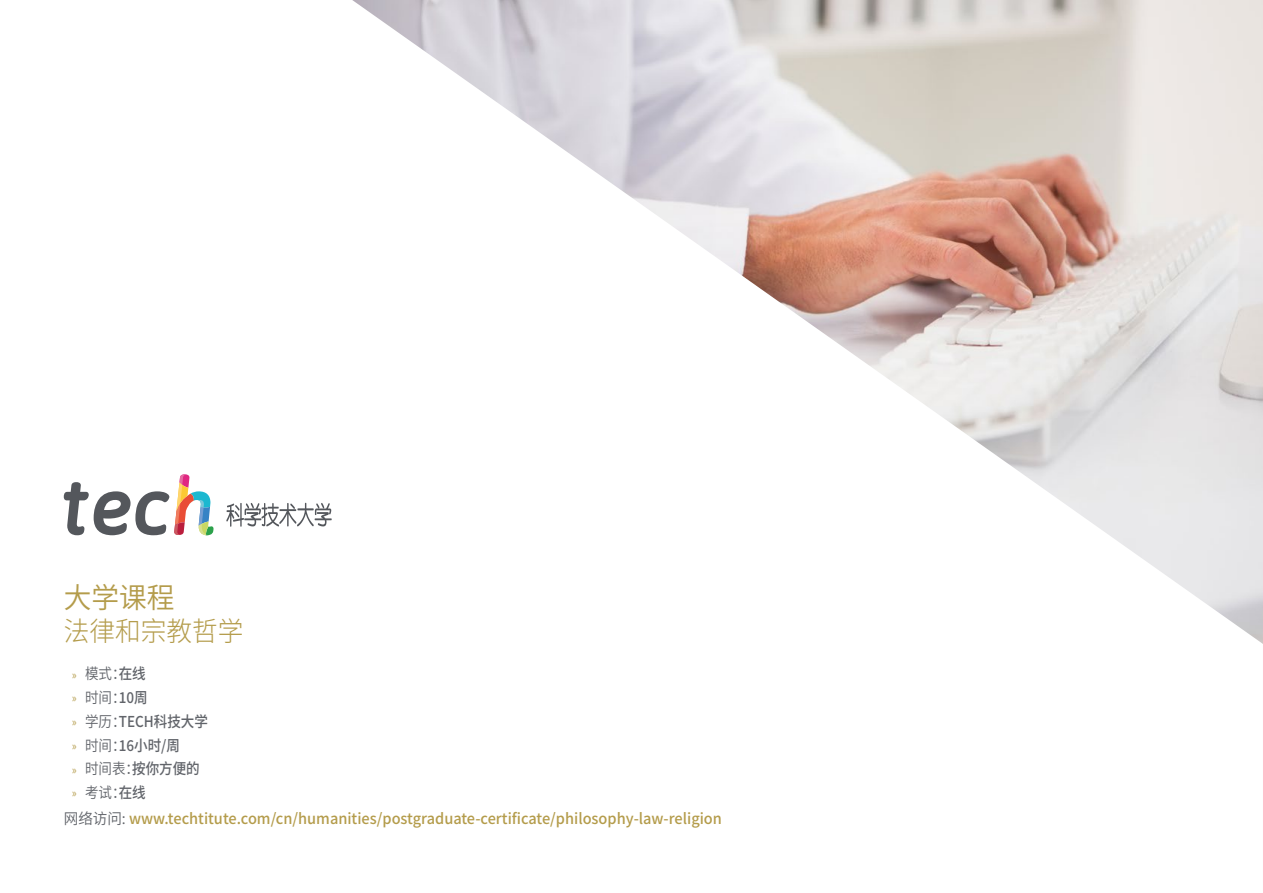
<style>
.page{position:relative;width:1263px;height:893px;background:#fff}
.page>*{position:absolute;margin:0;border:0;box-sizing:border-box;transform-origin:0 0}
.t1{font:28.5px "Source Han Sans CN";color:#b49c4b}
.t2{font:300 27px "Source Han Sans CN";color:#b49c4b;scale:.95 1}
.t3{font:500 15px "Source Han Sans CN";color:#b49c4b}
.t4{font:500 15px/23.7px "Source Han Sans CN";color:#61646a;scale:.9 1}
.s1{font-family:"Myriad Pro";font-weight:400;font-size:12px;color:#b49c4b}
.s2{font-weight:400}
.s3{font-weight:400;color:#61646a}
</style>
<div class="page">
<img style="left:352px;top:0;width:911px;height:644px">
<svg style="left:226px;top:503px;width:106px;height:24px"></svg>
<svg style="left:64px;top:474px;width:149px;height:61px"></svg>
<h1 class="t1" style="left:64px;top:581px;width:112px">大学课程</h1>
<h2 class="t2" style="left:64px;top:616px;width:190px">法律和宗教哲学</h2>
<p class="t4" style="left:72px;top:662px;width:152px"><span class="s1">»</span> <span class="s2">模式：</span>在线<br><span class="s1">»</span> <span class="s2">时间：</span>10周<br><span class="s1">»</span> <span class="s2">学历：</span>TECH科技大学<span class="s1">»</span> <span class="s2">时间：</span>16小时/周<br><span class="s1">»</span> <span class="s2">时间表：</span>按你方便的<span class="s1">»</span> <span class="s2">考试：</span>在线</p>
<p class="t3" style="left:64px;top:810px;width:660px"><span class="s3">网络访问:</span> www.techtitute.com/cn/humanities/postgraduate-certificate/philosophy-law-religion</p>
</div>
